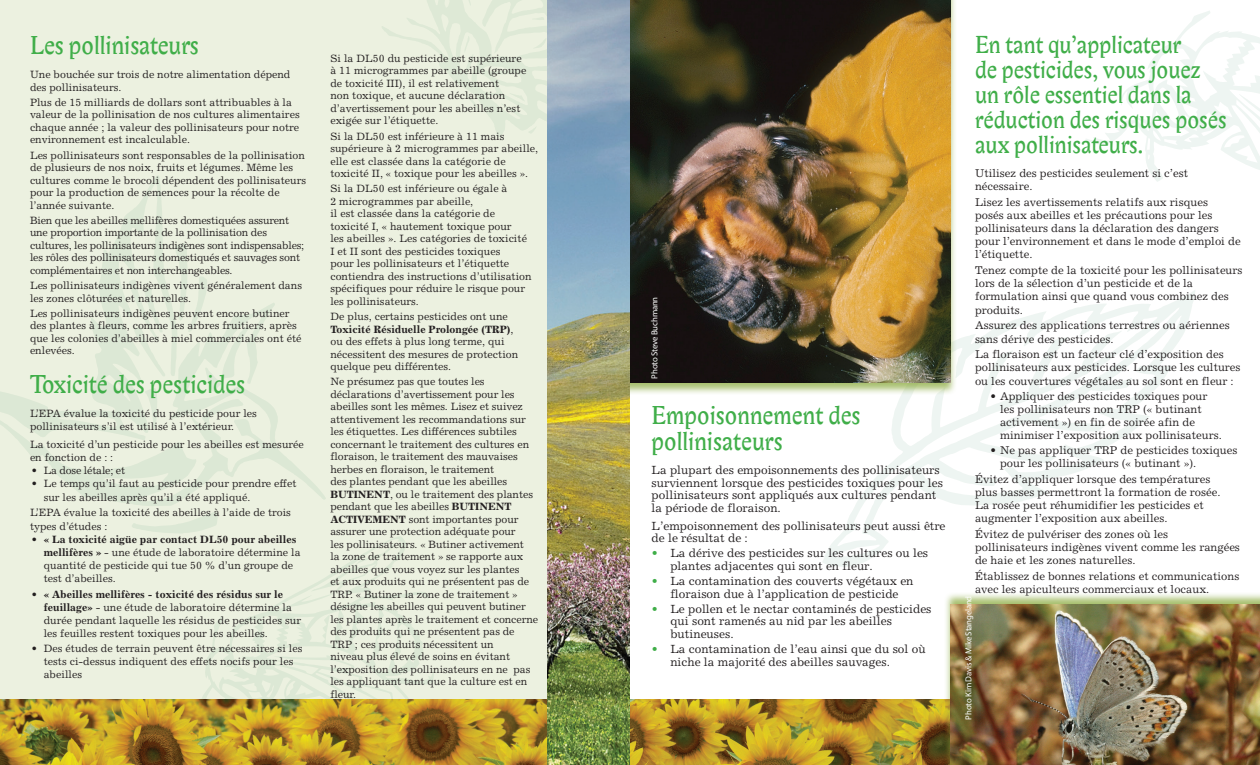
<style>
.page{position:relative;width:1260px;height:765px;background:#fff}
.page>*{position:absolute;margin:0;border:0;box-sizing:border-box;transform-origin:0 0}
.Bibloni_head{font:25px/26.2px "Biblon ITC";color:#40ae49}
.Bibloni_head-2{font:23.75px/25px "Biblon ITC";color:#40ae49}
.Excelsior_body{font:11.88px/12.5px "Excelsior";color:#231f20}
.Excelsior_body-2{font:11.25px/13.1px "Excelsior";color:#231f20}
.Excelsior_body_8_5pt{font:10.62px/12.5px "Excelsior";color:#231f20}
.Excelsior_body_8_5pt-2{font:10.62px/12.5px "Excelsior";letter-spacing:-.02em;color:#231f20}
.Excelsior_body-3{font:8.75px "Myriad Pro";letter-spacing:-.02em;color:#fff}
.s1{font-weight:700}
.s2{font-weight:700;color:#40ae49}
</style>
<div class="page">
<img style="left:630px;top:700px;width:314px;height:65px">
<div style="left:0;top:0;width:618px;height:765px;background:#ecf1e0"></div>
<svg style="left:822px;top:290px;width:373px;height:277px"></svg>
<div style="left:607px;top:0;width:350px;height:395px;background:#8baa3e;opacity:.75"></div>
<img style="left:630px;top:0;width:321px;height:382px">
<div style="left:944px;top:592px;width:316px;height:173px;background:#8baa3e;opacity:.75"></div>
<img style="left:951px;top:605px;width:309px;height:160px">
<svg style="left:178px;top:243px;width:29px;height:60px"></svg>
<svg style="left:99px;top:176px;width:79px;height:127px"></svg>
<svg style="left:0;top:303px;width:326px;height:203px"></svg>
<svg style="left:132px;top:512px;width:86px;height:21px"></svg>
<svg style="left:382px;top:0;width:166px;height:137px"></svg>
<svg style="left:1086px;top:11px;width:174px;height:171px"></svg>
<svg style="left:196px;top:536px;width:238px;height:164px"></svg>
<img style="left:0;top:700px;width:548px;height:65px">
<img style="left:548px;top:0;width:82px;height:765px">
<p class="Bibloni_head" style="left:30px;top:34px;width:170px">Les pollinisateurs</p>
<p class="Excelsior_body_8_5pt" style="left:30px;top:68px;width:262px">Une bouchée sur trois de notre alimentation dépend des pollinisateurs.</p>
<p class="Excelsior_body_8_5pt" style="left:30px;top:96px;width:271px">Plus de 15 milliards de dollars sont attribuables à la valeur de la pollinisation de nos cultures alimentaires chaque année ; la valeur des pollinisateurs pour notre environnement est incalculable.</p>
<p class="Excelsior_body_8_5pt" style="left:30px;top:149px;width:278px">Les pollinisateurs sont responsables de la pollinisation de plusieurs de nos noix, fruits et légumes. Même les cultures comme le brocoli dépendent des pollinisateurs pour la production de semences pour la récolte de l’année suivante.</p>
<p class="Excelsior_body_8_5pt-2" style="left:30px;top:214px;width:276px">Bien que les abeilles mellifères domestiquées assurent une proportion importante de la pollinisation des cultures, les pollinisateurs indigènes sont indispensables; les rôles des pollinisateurs domestiqués et sauvages sont complémentaires et non interchangeables.</p>
<p class="Excelsior_body_8_5pt" style="left:30px;top:279px;width:274px">Les pollinisateurs indigènes vivent généralement dans les zones clôturées et naturelles.</p>
<p class="Excelsior_body_8_5pt" style="left:30px;top:307px;width:273px">Les pollinisateurs indigènes peuvent encore butiner des plantes à fleurs, comme les arbres fruitiers, après que les colonies d’abeilles à miel commerciales ont été enlevées.</p>
<p class="Bibloni_head" style="left:30px;top:373px;width:217px">Toxicité des pesticides</p>
<p class="Excelsior_body_8_5pt" style="left:30px;top:407px;width:228px;line-height:13.1px">L’EPA évalue la toxicité du pesticide pour les pollinisateurs s’il est utilisé à l’extérieur.</p>
<p class="Excelsior_body_8_5pt" style="left:30px;top:438px;width:275px;line-height:13.1px">La toxicité d’un pesticide pour les abeilles est mesurée en fonction de : :</p>
<p class="Excelsior_body_8_5pt-2" style="left:31px;top:464px;width:95px">• La dose létale; et</p>
<p class="Excelsior_body_8_5pt" style="left:44px;top:477px;width:254px;line-height:13.1px;text-indent:-12px">• Le temps qu’il faut au pesticide pour prendre effet sur les abeilles après qu’il a été appliqué.</p>
<p class="Excelsior_body_8_5pt" style="left:30px;top:506px;width:262px;line-height:13.1px">L’EPA évalue la toxicité des abeilles à l’aide de trois types d’études :</p>
<p class="Excelsior_body_8_5pt" style="left:44px;top:532px;width:258px;line-height:13.1px;text-indent:-12px">• <span class="s1">« La toxicité aigüe par contact DL50 pour abeilles mellifères »</span> - une étude de laboratoire détermine la quantité de pesticide qui tue 50 % d’un groupe de test d’abeilles.</p>
<p class="Excelsior_body_8_5pt" style="left:44px;top:588px;width:259px;line-height:13.1px;text-indent:-12px">• <span class="s1">« Abeilles mellifères - toxicité des résidus sur le feuillage»</span> - une étude de laboratoire détermine la durée pendant laquelle les résidus de pesticides sur les feuilles restent toxiques pour les abeilles.</p>
<p class="Excelsior_body_8_5pt" style="left:44px;top:642px;width:260px;line-height:13.1px;text-indent:-12px">• Des études de terrain peuvent être nécessaires si les tests ci-dessus indiquent des effets nocifs pour les abeilles</p>
<p class="Excelsior_body_8_5pt" style="left:330px;top:52px;width:197px">Si la DL50 du pesticide est supérieure à 11 microgrammes par abeille (groupe de toxicité III), il est relativement<br>non toxique, et aucune déclaration d’avertissement pour les abeilles n’est exigée sur l’étiquette.</p>
<p class="Excelsior_body_8_5pt" style="left:330px;top:130px;width:209px">Si la DL50 est inférieure à 11 mais supérieure à 2 microgrammes par abeille, elle est classée dans la catégorie de toxicité II, « toxique pour les abeilles ».</p>
<p class="Excelsior_body_8_5pt" style="left:330px;top:182px;width:203px">Si la DL50 est inférieure ou égale à<br>2 microgrammes par abeille,<br>il est classée dans la catégorie de toxicité I, « hautement toxique pour<br>les abeilles ». Les catégories de toxicité I et II sont des pesticides toxiques<br>pour les pollinisateurs et l’étiquette contiendra des instructions d’utilisation spécifiques pour réduire le risque pour les pollinisateurs.</p>
<p class="Excelsior_body_8_5pt" style="left:330px;top:310px;width:189px">De plus, certains pesticides ont une <span class="s1">Toxicité Résiduelle Prolongée (TRP)</span>, ou des effets à plus long terme, qui nécessitent des mesures de protection quelque peu différentes.</p>
<p class="Excelsior_body_8_5pt" style="left:330px;top:375px;width:209px">Ne présumez pas que toutes les déclarations d’avertissement pour les abeilles sont les mêmes. Lisez et suivez attentivement les recommandations sur les étiquettes. Les différences subtiles concernant le traitement des cultures en floraison, le traitement des mauvaises herbes en floraison, le traitement<br>des plantes pendant que les abeilles <span class="s1">BUTINENT</span>, ou le traitement des plantes pendant que les abeilles <span class="s1">BUTINENT ACTIVEMENT</span> sont importantes pour assurer une protection adéquate pour<br>les pollinisateurs. « Butiner activement<br>la zone de traitement » se rapporte aux abeilles que vous voyez sur les plantes<br>et aux produits qui ne présentent pas de TRP. « Butiner la zone de traitement » désigne les abeilles qui peuvent butiner les plantes après le traitement et concerne des produits qui ne présentent pas de TRP ; ces produits nécessitent un<br>niveau plus élevé de soins en évitant l’exposition des pollinisateurs en ne pas les appliquant tant que la culture est en fleur.</p>
<p class="Excelsior_body-3" style="left:649px;top:379px;width:83px;rotate:-90deg">Photo Steve Buchmann</p>
<p class="Bibloni_head" style="left:652px;top:404px;width:211px">Empoisonnement des pollinisateurs</p>
<p class="Excelsior_body" style="left:652px;top:464px;width:293px">La plupart des empoisonnements des pollinisateurs surviennent lorsque des pesticides toxiques pour les pollinisateurs sont appliqués aux cultures pendant la période de floraison.</p>
<p class="Excelsior_body" style="left:652px;top:519px;width:295px">L’empoisonnement des pollinisateurs peut aussi être de le résultat de :</p>
<p class="Excelsior_body" style="left:670px;top:547px;width:259px;text-indent:-19px"><span class="s2">•</span> La dérive des pesticides sur les cultures ou les plantes adjacentes qui sont en fleur.</p>
<p class="Excelsior_body" style="left:652px;top:575px;width:263px;text-align:center"><span class="s2">•</span> La contamination des couverts végétaux en floraison due à l’application de pesticide</p>
<p class="Excelsior_body" style="left:670px;top:602px;width:263px;text-indent:-19px"><span class="s2">•</span> Le pollen et le nectar contaminés de pesticides qui sont ramenés au nid par les abeilles butineuses.</p>
<p class="Excelsior_body" style="left:670px;top:643px;width:257px;text-indent:-19px"><span class="s2">•</span> La contamination de l’eau ainsi que du sol où niche la majorité des abeilles sauvages.</p>
<p class="Bibloni_head-2" style="left:975px;top:33px;width:253px">En tant qu’applicateur<br>de pesticides, vous jouez un rôle essentiel dans la réduction des risques posés aux pollinisateurs.</p>
<p class="Excelsior_body-2" style="left:975px;top:166px;width:215px">Utilisez des pesticides seulement si c’est nécessaire.</p>
<p class="Excelsior_body-2" style="left:975px;top:195px;width:267px">Lisez les avertissements relatifs aux risques<br>posés aux abeilles et les précautions pour les pollinisateurs dans la déclaration des dangers pour l’environnement et dans le mode d’emploi de l’étiquette.</p>
<p class="Excelsior_body-2" style="left:975px;top:264px;width:269px">Tenez compte de la toxicité pour les pollinisateurs lors de la sélection d’un pesticide et de la formulation ainsi que quand vous combinez des produits.</p>
<p class="Excelsior_body-2" style="left:975px;top:319px;width:256px">Assurez des applications terrestres ou aériennes sans dérive des pesticides.</p>
<p class="Excelsior_body-2" style="left:975px;top:348px;width:267px">La floraison est un facteur clé d’exposition des pollinisateurs aux pesticides. Lorsque les cultures ou les couvertures végétales au sol sont en fleur :</p>
<p class="Excelsior_body-2" style="left:1000px;top:389px;width:223px;text-indent:-10px"><span class="s1">•</span> Appliquer des pesticides toxiques pour les pollinisateurs non TRP (« butinant activement ») en fin de soirée afin de minimiser l’exposition aux pollinisateurs.</p>
<p class="Excelsior_body-2" style="left:1000px;top:443px;width:239px;text-indent:-10px"><span class="s1">•</span> Ne pas appliquer TRP de pesticides toxiques pour les pollinisateurs (« butinant »).</p>
<p class="Excelsior_body-2" style="left:975px;top:472px;width:247px">Évitez d’appliquer lorsque des températures plus basses permettront la formation de rosée.<br>La rosée peut réhumidifier les pesticides et augmenter l’exposition aux abeilles.</p>
<p class="Excelsior_body-2" style="left:975px;top:527px;width:266px">Évitez de pulvériser des zones où les pollinisateurs indigènes vivent comme les rangées de haie et les zones naturelles.</p>
<p class="Excelsior_body-2" style="left:975px;top:569px;width:266px">Établissez de bonnes relations et communications avec les apiculteurs commerciaux et locaux.</p>
<p class="Excelsior_body-3" style="left:963px;top:720px;width:126px;rotate:-90deg">Photo Kim Davis &amp; Mike Stangeland</p>
</div>
